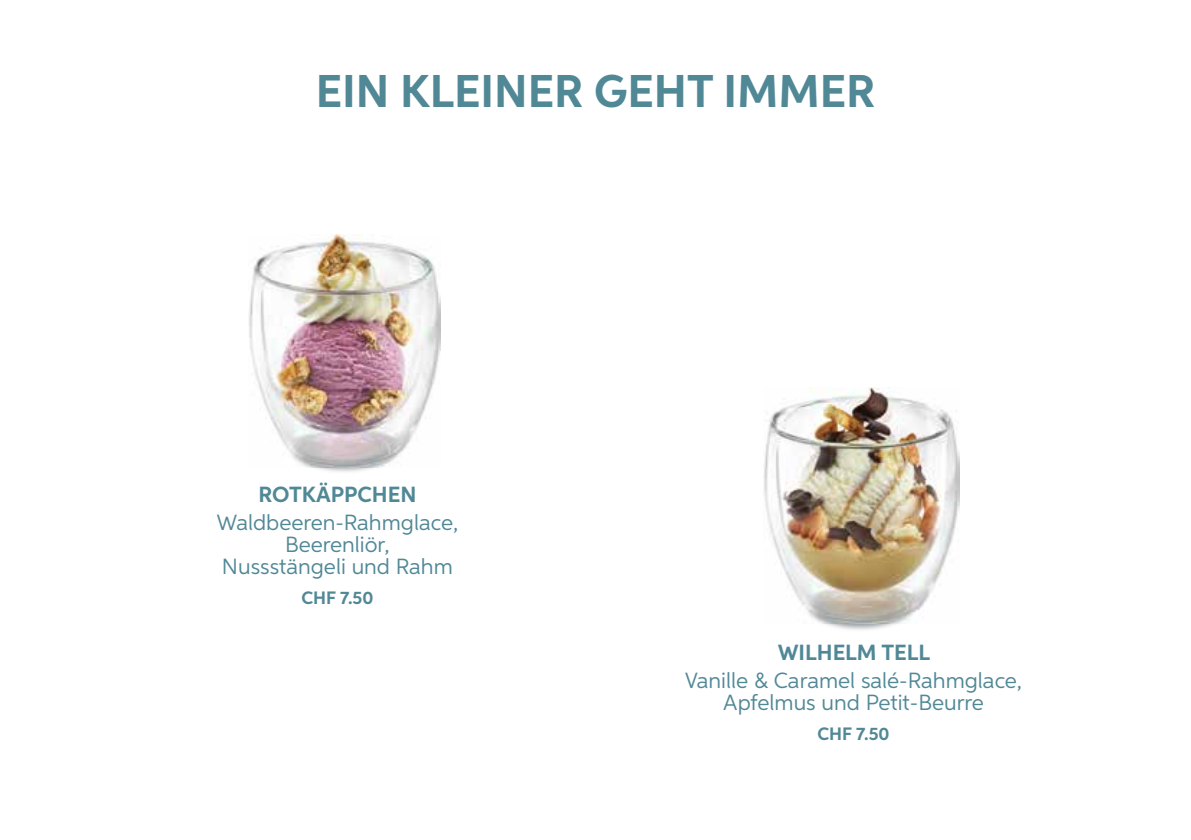
<style>
.page{position:relative;width:1191px;height:840px;background:#fff}
.page>*{position:absolute;margin:0;border:0;box-sizing:border-box;transform-origin:0 0}
.t1{font:700 46px "Aspira";color:#518896}
.t2{font:22px/21.6px "Aspira";color:#518896;text-align:center}
.t3{font:700 22px "Aspira";color:#518896}
.t4{font:700 18px "Aspira";color:#518896}
</style>
<div class="page">
<img style="left:305px;top:466px;width:79px;height:6px">
<img style="left:249px;top:234px;width:191px;height:232px">
<img style="left:764px;top:387px;width:195px;height:236px">
<h1 class="t1" style="left:316px;top:63px;width:561px">EIN KLEINER GEHT IMMER</h1>
<p class="t3" style="left:258px;top:481px;width:159px">ROTKÄPPCHEN</p>
<p class="t2" style="left:216px;top:511px;width:243px">Waldbeeren-Rahmglace,<br>Beerenliör,<br>Nussstängeli und Rahm</p>
<p class="t4" style="left:301px;top:586px;width:74px">CHF 7.50</p>
<p class="t3" style="left:777px;top:638px;width:154px">WILHELM TELL</p>
<p class="t2" style="left:685px;top:668px;width:339px">Vanille &amp; Caramel salé-Rahmglace,<br>Apfelmus und Petit-Beurre</p>
<p class="t4" style="left:817px;top:722px;width:74px">CHF 7.50</p>
</div>
